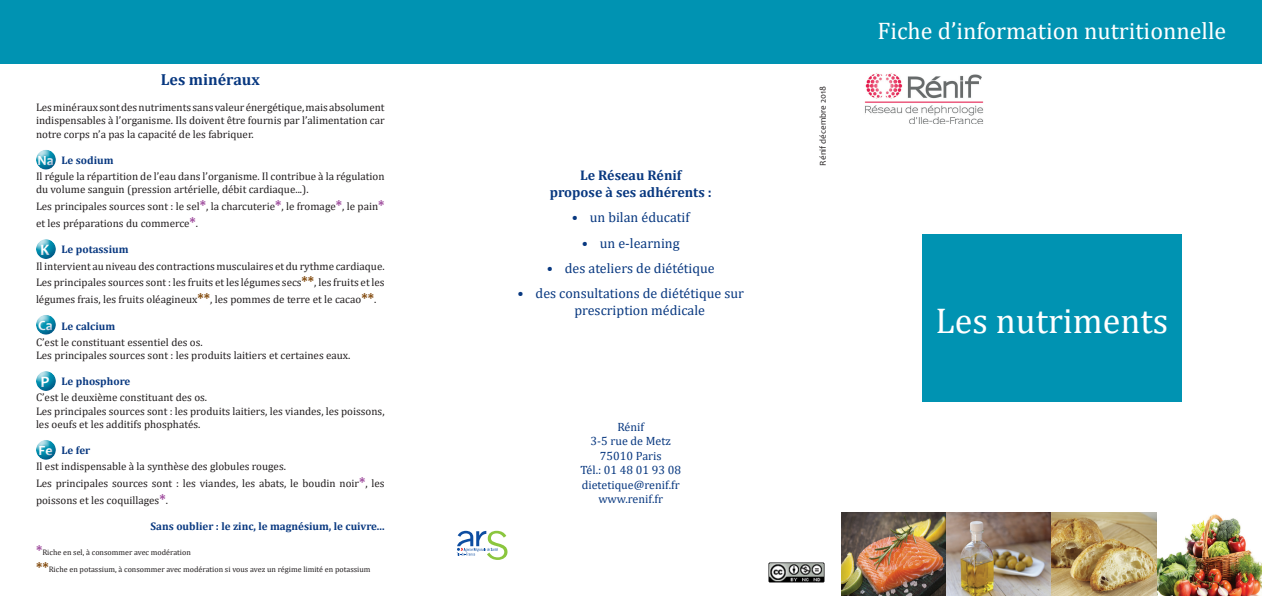
<style>
.page{position:relative;width:1262px;height:596px;background:#fff}
.page>*{position:absolute;margin:0;border:0;box-sizing:border-box;transform-origin:0 0}
.t1{font:36px "Cambria";color:#fff}
.t2{font:24px "Cambria";color:#fff}
.t3{font:700 16px "Cambria";color:#083880}
.t4{font:700 16px "Candara";color:#fff}
.t5{font:14px/16.8px "Cambria";color:#083880}
.t6{font:700 14px/16.8px "Cambria";color:#083880;text-align:center}
.t7{font:700 14px "Candara";color:#fff}
.t8{font:12px "Cambria";color:#083880}
.t9{font:11px/13.2px "Cambria";color:#231f20}
.t10{font:700 11px "Cambria";color:#083880}
.t11{font:9px "Candara";color:#231f20}
.t12{font:8px "Cambria";color:#231f20}
.s1{font-weight:700;font-size:14px;color:#9b4599}
.s2{font-weight:700;font-size:14px;color:#7c4100}
</style>
<div class="page">
<div style="left:922px;top:234px;width:259px;height:167px;background:#0093b2"></div>
<div style="left:0;top:0;width:1261px;height:64px;background:#0093b2"></div>
<svg style="left:456px;top:530px;width:51px;height:29px"></svg>
<img style="left:841px;top:512px;width:420px;height:83px">
<img style="left:865px;top:73px;width:119px;height:50px">
<img style="left:768px;top:562px;width:56px;height:20px">
<div style="left:32px;top:150px;width:31px;height:20px;background:#083880;opacity:.6"></div>
<div style="left:32px;top:239px;width:31px;height:20px;background:#083880;opacity:.6"></div>
<div style="left:32px;top:371px;width:31px;height:20px;background:#083880;opacity:.6"></div>
<div style="left:32px;top:440px;width:31px;height:20px;background:#083880;opacity:.6"></div>
<div style="left:32px;top:315px;width:31px;height:20px;background:#083880;opacity:.6"></div>
<p class="t3" style="left:161px;top:68px;width:101px">Les minéraux</p>
<p class="t9" style="left:36px;top:101px;width:350px;text-align:justify">Les minéraux sont des nutriments sans valeur énergétique, mais absolument indispensables à l’organisme. Ils doivent être fournis par l’alimentation car notre corps n’a pas la capacité de les fabriquer.</p>
<p class="t10" style="left:62px;top:152px;width:54px">Le sodium</p>
<p class="t9" style="left:36px;top:170px;width:350px">Il régule la répartition de l’eau dans l’organisme. Il contribue à la régulation du volume sanguin (pression artérielle, débit cardiaque...).</p>
<p class="t9" style="left:36px;top:198px;width:350px;line-height:16.8px">Les principales sources sont : le sel<span class="s1">*</span>, la charcuterie<span class="s1">*</span>, le fromage<span class="s1">*</span>, le pain<span class="s1">* </span>et les préparations du commerce<span class="s1">*</span>.</p>
<p class="t10" style="left:62px;top:242px;width:68px">Le potassium</p>
<p class="t9" style="left:36px;top:259px;width:350px">Il intervient au niveau des contractions musculaires et du rythme cardiaque.</p>
<p class="t9" style="left:36px;top:274px;width:350px;line-height:16.8px">Les principales sources sont : les fruits et les légumes secs<span class="s2">**</span>, les fruits et les légumes frais, les fruits oléagineux<span class="s2">**</span>, les pommes de terre et le cacao<span class="s2">**</span>.</p>
<p class="t10" style="left:62px;top:318px;width:55px">Le calcium</p>
<p class="t9" style="left:36px;top:335px;width:168px">C’est le constituant essentiel des os.</p>
<p class="t9" style="left:36px;top:348px;width:316px">Les principales sources sont : les produits laitiers et certaines eaux.</p>
<p class="t10" style="left:62px;top:373px;width:70px">Le phosphore</p>
<p class="t9" style="left:36px;top:390px;width:173px">C’est le deuxième constituant des os.</p>
<p class="t9" style="left:36px;top:404px;width:350px">Les principales sources sont : les produits laitiers, les viandes, les poissons, les oeufs et les additifs phosphatés.</p>
<p class="t10" style="left:62px;top:442px;width:30px">Le fer</p>
<p class="t9" style="left:36px;top:459px;width:251px">Il est indispensable à la synthèse des globules rouges.</p>
<p class="t9" style="left:36px;top:474px;width:350px;line-height:16.8px">Les principales sources sont : les viandes, les abats, le boudin noir<span class="s1">*</span>, les poissons et les coquillages<span class="s1">*</span>.</p>
<p class="t10" style="left:151px;top:518px;width:235px">Sans oublier : le zinc, le magnésium, le cuivre...</p>
<p class="t12" style="left:36px;top:547px;width:156px"><span class="s1">*</span>Riche en sel, à consommer avec modération</p>
<p class="t12" style="left:36px;top:564px;width:336px"><span class="s2">**</span>Riche en potassium, à consommer avec modération si vous avez un régime limité en potassium</p>
<p class="t7" style="left:37px;top:151px;width:18px">Na</p>
<h3 class="t4" style="left:40px;top:239px;width:11px">K</h3>
<p class="t7" style="left:38px;top:316px;width:16px">Ca</p>
<h3 class="t4" style="left:41px;top:371px;width:10px">P</h3>
<p class="t7" style="left:38px;top:441px;width:16px">Fe</p>
<p class="t6" style="left:549px;top:166px;width:164px">Le Réseau Rénif<br>propose à ses adhérents :</p>
<p class="t5" style="left:572px;top:209px;width:119px">• un bilan éducatif</p>
<p class="t5" style="left:582px;top:234px;width:99px">• un e-learning</p>
<p class="t5" style="left:547px;top:259px;width:169px">• des ateliers de diététique</p>
<p class="t5" style="left:574px;top:285px;width:171px;text-indent:-57px">• des consultations de diététique sur prescription médicale</p>
<p class="t8" style="left:617px;top:419px;width:28px">Rénif</p>
<p class="t8" style="left:590px;top:434px;width:82px">3-5 rue de Metz</p>
<p class="t8" style="left:600px;top:448px;width:63px">75010 Paris</p>
<p class="t8" style="left:580px;top:462px;width:102px">Tél.: 01 48 01 93 08</p>
<p class="t8" style="left:581px;top:477px;width:100px">dietetique@renif.fr</p>
<p class="t8" style="left:598px;top:491px;width:66px">www.renif.fr</p>
<p class="t11" style="left:817px;top:165px;width:81px;rotate:-90deg">Rénif décembre 2018</p>
<p class="t2" style="left:877px;top:16px;width:350px">Fiche d’information nutritionnelle</p>
<p class="t1" style="left:935px;top:300px;width:234px">Les nutriments</p>
</div>
